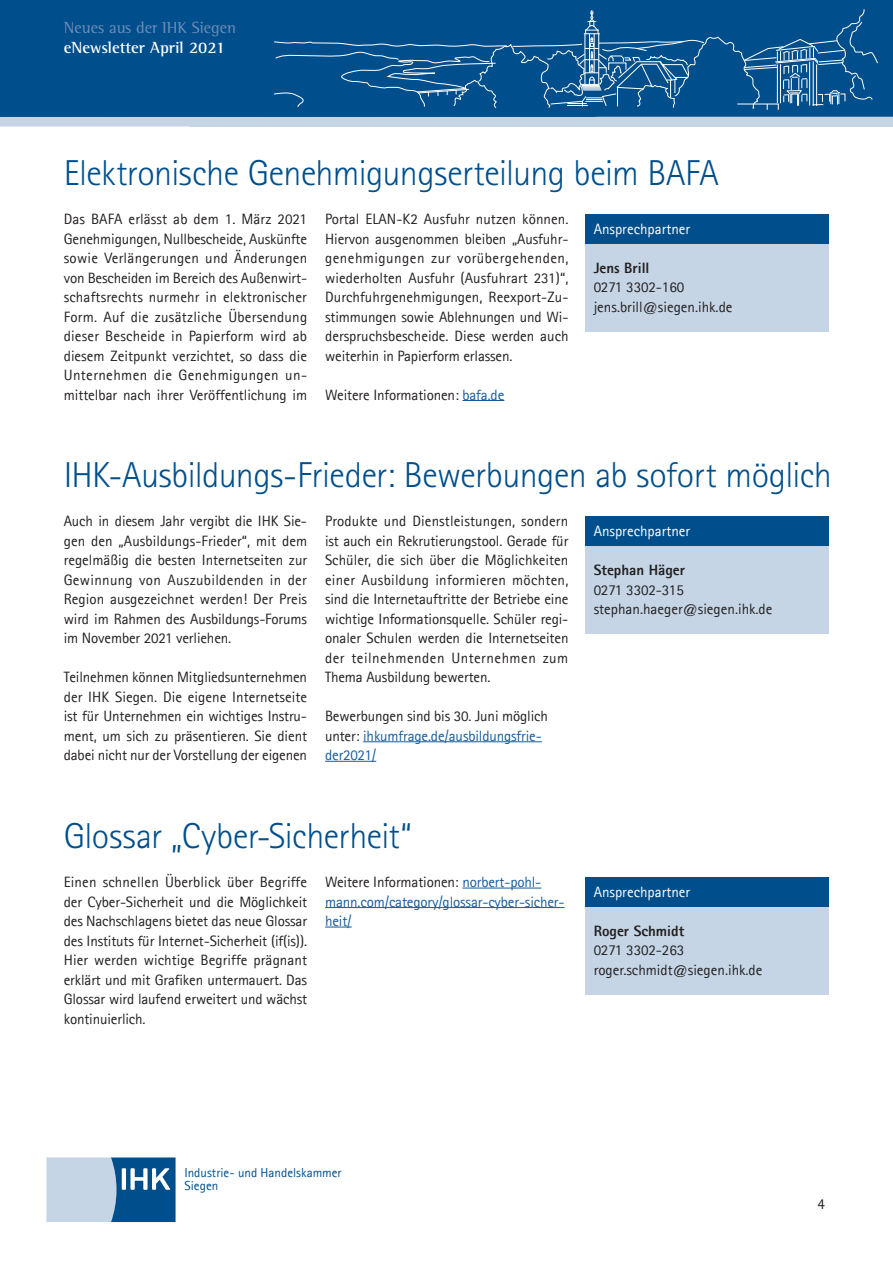
<style>
.page{position:relative;width:893px;height:1263px;background:#fff}
.page>*{position:absolute;margin:0;border:0;box-sizing:border-box;transform-origin:0 0}
.t1{font:225px "Rotis Semi Serif";color:#004f8c}
.H2_5{font:300 36px "Rotis Sans Serif";letter-spacing:-.015em;color:#004f8c}
.t2{font:16.5px "Rotis Semi Serif";color:#6f8ebb}
.t3{font:700 16.5px "Rotis Semi Serif";color:#fff}
.Fließtext{font:15px/19.5px "Agfa Rotis Sans Serif";letter-spacing:-.01em;color:#231f20;text-align:justify}
.Fließtext-2{font:15px/19.5px "Agfa Rotis Sans Serif";letter-spacing:-.01em;color:#175d9e}
.Fließtext-3{font:15px "Agfa Rotis Sans Serif";color:#fff}
.Fließtext-4{font:700 15px "Agfa Rotis Sans Serif";color:#231f20}
.t4{font:13.05px/13.4px "Agfa Rotis Sans Serif";color:#004f8c}
.s1{color:#175d9e}
.s2{color:#231f20}
</style>
<div class="page">
<div style="left:0;top:117px;width:893px;height:10px;background:#c5d5e5"></div>
<div style="left:0;top:0;width:893px;height:117px;background:#004f8c"></div>
<svg style="left:46px;top:1157px;width:130px;height:65px;background:#79a1c2"></svg>
<svg style="left:274px;top:9px;width:604px;height:103px;background:#125b94"></svg>
<hr style="left:462px;top:400px;width:42px;height:1px;background:#175d9e">
<div style="left:585px;top:244px;width:244px;height:87px;background:#c5d5e5"></div>
<div style="left:585px;top:214px;width:244px;height:30px;background:#004f8c"></div>
<hr style="left:363px;top:741px;width:179px;height:1px;background:#175d9e">
<hr style="left:325px;top:761px;width:51px;height:1px;background:#175d9e">
<div style="left:585px;top:546px;width:244px;height:88px;background:#c5d5e5"></div>
<div style="left:585px;top:516px;width:244px;height:30px;background:#004f8c"></div>
<hr style="left:462px;top:888px;width:79px;height:1px;background:#175d9e">
<hr style="left:325px;top:907px;width:240px;height:1px;background:#175d9e">
<svg style="left:325px;top:927px;width:27px;height:1px"></svg>
<div style="left:585px;top:907px;width:244px;height:87px;background:#c5d5e5"></div>
<div style="left:585px;top:877px;width:244px;height:29px;background:#004f8c"></div>
<p class="t2" style="left:64px;top:18px;width:174px">Neues aus der IHK Siegen</p>
<p class="t3" style="left:64px;top:37px;width:163px">eNewsletter April 2021</p>
<h1 class="t1" style="left:-8px;top:-22px;width:914px">Berufsbild</h1>
<p class="H2_5" style="left:64px;top:152px;width:656px">Elektronische Genehmigungserteilung beim BAFA</p>
<p class="Fließtext" style="left:64px;top:209px;width:245px">Das BAFA erlässt ab dem 1. März 2021<br>Genehmigungen, Nullbescheide, Auskünfte sowie Verlängerungen und Änderungen von Bescheiden im Bereich des Außenwirt&shy;schaftsrechts nurmehr in elektronischer Form. Auf die zusätzliche Übersendung dieser Bescheide in Papierform wird ab diesem Zeitpunkt verzichtet, so dass die Unternehmen die Genehmigungen un&shy;mittelbar nach ihrer Veröffentlichung im</p>
<p class="Fließtext" style="left:325px;top:209px;width:245px">Portal ELAN-K2 Ausfuhr nutzen können.<br>Hiervon ausgenommen bleiben „Ausfuhr&shy;genehmigungen zur vorübergehenden, wiederholten Ausfuhr (Ausfuhrart 231)“, Durchfuhrgenehmigungen, Reexport-Zu&shy;stimmungen sowie Ablehnungen und Wi&shy;derspruchsbescheide. Diese werden auch weiterhin in Papierform erlassen.</p>
<p class="Fließtext-3" style="left:594px;top:220px;width:98px">Ansprechpartner</p>
<p class="Fließtext-4" style="left:594px;top:258px;width:57px">Jens Brill</p>
<p class="Fließtext" style="left:594px;top:277px;width:92px">0271 3302-160</p>
<p class="Fließtext" style="left:594px;top:297px;width:140px">jens.brill@siegen.ihk.de</p>
<p class="Fließtext" style="left:325px;top:385px;width:181px">Weitere Informationen: <span class="s1">bafa.de</span></p>
<p class="H2_5" style="left:64px;top:454px;width:770px">IHK-Ausbildungs-Frieder: Bewerbungen ab sofort möglich</p>
<p class="Fließtext" style="left:64px;top:511px;width:245px">Auch in diesem Jahr vergibt die IHK Sie&shy;gen den „Ausbildungs-Frieder“, mit dem regelmäßig die besten Internetseiten zur Gewinnung von Auszubildenden in der Region ausgezeichnet werden! Der Preis wird im Rahmen des Ausbildungs-Forums im November 2021 verliehen.</p>
<p class="Fließtext" style="left:64px;top:667px;width:245px">Teilnehmen können Mitgliedsunternehmen der IHK Siegen. Die eigene Internetseite ist für Unternehmen ein wichtiges Instru&shy;ment, um sich zu präsentieren. Sie dient dabei nicht nur der Vorstellung der eigenen</p>
<p class="Fließtext" style="left:325px;top:511px;width:245px">Produkte und Dienstleistungen, sondern ist auch ein Rekrutierungstool. Gerade für Schüler, die sich über die Möglichkeiten einer Ausbildung informieren möchten, sind die Internetauftritte der Betriebe eine wichtige Informationsquelle. Schüler regi&shy;onaler Schulen werden die Internetseiten der teilnehmenden Unternehmen zum Thema Ausbildung bewerten.</p>
<p class="Fließtext" style="left:325px;top:706px;width:224px;text-align:left">Bewerbungen sind bis 30. Juni möglich unter: <span class="s1">ihkumfrage.de/ausbildungsfrie&shy;der2021/</span></p>
<p class="Fließtext-3" style="left:594px;top:522px;width:98px">Ansprechpartner</p>
<p class="Fließtext-4" style="left:594px;top:560px;width:93px">Stephan Häger</p>
<p class="Fließtext" style="left:594px;top:580px;width:92px">0271 3302-315</p>
<p class="Fließtext" style="left:594px;top:599px;width:180px">stephan.haeger@siegen.ihk.de</p>
<p class="H2_5" style="left:64px;top:815px;width:350px">Glossar „Cyber-Sicherheit“</p>
<p class="Fließtext" style="left:64px;top:872px;width:245px">Einen schnellen Überblick über Begriffe der Cyber-Sicherheit und die Möglichkeit des Nachschlagens bietet das neue Glossar des Instituts für Internet-Sicherheit (if(is)).<br>Hier werden wichtige Begriffe prägnant erklärt und mit Grafiken untermauert. Das Glossar wird laufend erweitert und wächst kontinuierlich.</p>
<p class="Fließtext-2" style="left:325px;top:872px;width:241px"><span class="s2">Weitere Informationen:</span> norbert-pohl&shy;mann.com/category/glossar-cyber-sicher&shy;heit/</p>
<p class="Fließtext-3" style="left:594px;top:883px;width:98px">Ansprechpartner</p>
<p class="Fließtext-4" style="left:594px;top:921px;width:92px">Roger Schmidt</p>
<p class="Fließtext" style="left:594px;top:940px;width:92px">0271 3302-263</p>
<p class="Fließtext" style="left:594px;top:960px;width:170px">roger.schmidt@siegen.ihk.de</p>
<p class="t4" style="left:184px;top:1165px;width:159px">Industrie- und Handelskammer<br>Siegen</p>
<p class="Fließtext" style="left:817px;top:1194px;width:9px">4</p>
</div>
